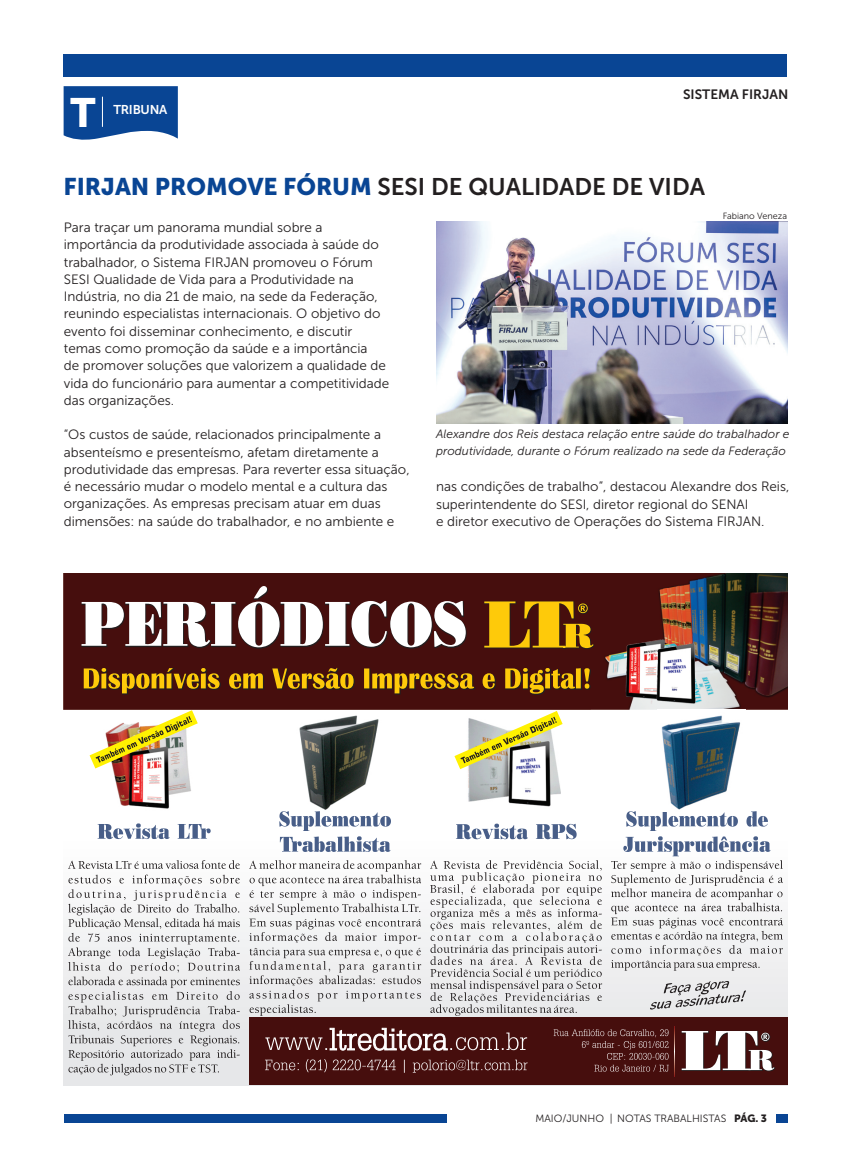
<style>
.page{position:relative;width:851px;height:1149px;background:#fff}
.page>*{position:absolute;margin:0;border:0;box-sizing:border-box;transform-origin:0 0}
.titulo_16{font:40.65px "Museo Sans 900";color:#fff}
.texto{font:24px "Museo Sans 700";color:#231f20}
.texto-2{font:13.5px/17.2px "Museo Sans 300";color:#231f20}
.t1{font:13.5px "Museo Sans 700";color:#231f20}
.t2{font:12.75px "Museo Sans 700";letter-spacing:-.02em;color:#fff}
.Legenda{font:italic 12px/17.2px "Museo Sans 300";color:#231f20}
.t3{font:10.5px "Museo Sans 300";color:#231f20}
.t4{font:10.5px "Museo Sans 900";color:#231f20}
.Crédito{font:9px "Museo Sans 300";color:#231f20}
.s1{font-family:"Museo Sans 900";color:#094594}
</style>
<div class="page">
<div style="left:64px;top:54px;width:723px;height:23px;background:#094594"></div>
<div style="left:775px;top:1113px;width:12px;height:8px;background:#094594"></div>
<div style="left:64px;top:1113px;width:382px;height:8px;background:#094594"></div>
<img style="left:436px;top:222px;width:351px;height:201px">
<svg style="left:64px;top:86px;width:114px;height:54px;background:#20569e"></svg>
<hr style="left:102px;top:97px;width:1px;height:30px;background:#fff">
<div style="left:64px;top:709px;width:723px;height:375px;background:linear-gradient(to bottom,#fff,#e5e5e7)"></div>
<img style="left:293px;top:712px;width:90px;height:99px">
<img style="left:64px;top:573px;width:723px;height:136px">
<img style="left:619px;top:634px;width:53px;height:70px">
<img style="left:650px;top:638px;width:52px;height:70px">
<svg style="left:484px;top:601px;width:110px;height:47px;background:#a6740c"></svg>
<svg style="left:81px;top:586px;width:385px;height:62px"></svg>
<img style="left:104px;top:768px;width:89px;height:45px">
<svg style="left:98px;top:823px;width:71px;height:15px"></svg>
<svg style="left:178px;top:823px;width:33px;height:15px"></svg>
<img style="left:90px;top:710px;width:108px;height:58px">
<svg style="left:430px;top:859px;width:172px;height:156px"></svg>
<img style="left:466px;top:769px;width:94px;height:41px">
<svg style="left:456px;top:823px;width:120px;height:16px"></svg>
<svg style="left:249px;top:859px;width:172px;height:156px"></svg>
<svg style="left:279px;top:811px;width:112px;height:40px"></svg>
<svg style="left:611px;top:811px;width:171px;height:159px"></svg>
<div style="left:249px;top:1017px;width:538px;height:67px;background:#460e0d"></div>
<img style="left:657px;top:709px;width:88px;height:102px">
<svg style="left:650px;top:980px;width:95px;height:29px;background:#c6c6c7"></svg>
<svg style="left:553px;top:1029px;width:115px;height:42px"></svg>
<svg style="left:454px;top:710px;width:108px;height:59px"></svg>
<svg style="left:265px;top:1027px;width:262px;height:23px"></svg>
<svg style="left:265px;top:1059px;width:262px;height:13px"></svg>
<svg style="left:681px;top:1031px;width:94px;height:39px"></svg>
<svg style="left:674px;top:1026px;width:1px;height:49px"></svg>
<svg style="left:84px;top:667px;width:506px;height:27px;background:#7e4e0e"></svg>
<svg style="left:68px;top:859px;width:172px;height:215px"></svg>
<p class="titulo_16" style="left:70px;top:90px;width:27px">T</p>
<p class="t2" style="left:113px;top:102px;width:55px">TRIBUNA</p>
<p class="t1" style="left:683px;top:87px;width:107px">SISTEMA FIRJAN</p>
<p class="texto" style="left:63px;top:173px;width:643px"><span class="s1">FIRJAN PROMOVE FÓRUM</span> SESI DE QUALIDADE DE VIDA</p>
<p class="texto-2" style="left:64px;top:219px;width:260px">Para traçar um panorama mundial sobre a</p>
<p class="texto-2" style="left:64px;top:236px;width:316px">importância da produtividade associada à saúde do trabalhador, o Sistema FIRJAN promoveu o Fórum</p>
<p class="texto-2" style="left:64px;top:271px;width:291px">SESI Qualidade de Vida para a Produtividade na</p>
<p class="texto-2" style="left:64px;top:288px;width:318px">Indústria, no dia 21 de maio, na sede da Federação, reunindo especialistas internacionais. O objetivo do evento foi disseminar conhecimento, e discutir</p>
<p class="texto-2" style="left:64px;top:340px;width:305px">temas como promoção da saúde e a importância</p>
<p class="texto-2" style="left:64px;top:357px;width:323px">de promover soluções que valorizem a qualidade de</p>
<p class="texto-2" style="left:64px;top:374px;width:327px">vida do funcionário para aumentar a competitividade</p>
<p class="texto-2" style="left:64px;top:391px;width:112px">das organizações.</p>
<p class="texto-2" style="left:64px;top:426px;width:347px">“Os custos de saúde, relacionados principalmente a absenteísmo e presenteísmo, afetam diretamente a produtividade das empresas. Para reverter essa situação, é necessário mudar o modelo mental e a cultura das organizações. As empresas precisam atuar em duas dimensões: na saúde do trabalhador, e no ambiente e</p>
<p class="Crédito" style="left:722px;top:211px;width:66px">Fabiano Veneza</p>
<p class="Legenda" style="left:436px;top:425px;width:355px">Alexandre dos Reis destaca relação entre saúde do trabalhador e produtividade, durante o Fórum realizado na sede da Federação</p>
<p class="texto-2" style="left:436px;top:478px;width:355px">nas condições de trabalho”, destacou Alexandre dos Reis, superintendente do SESI, diretor regional do SENAI</p>
<p class="texto-2" style="left:436px;top:512px;width:330px">e diretor executivo de Operações do Sistema FIRJAN.</p>
<p class="t3" style="left:535px;top:1112px;width:192px">MAIO/JUNHO | NOTAS TRABALHISTAS</p>
<p class="t4" style="left:734px;top:1111px;width:34px">PÁG. 3</p>
</div>
